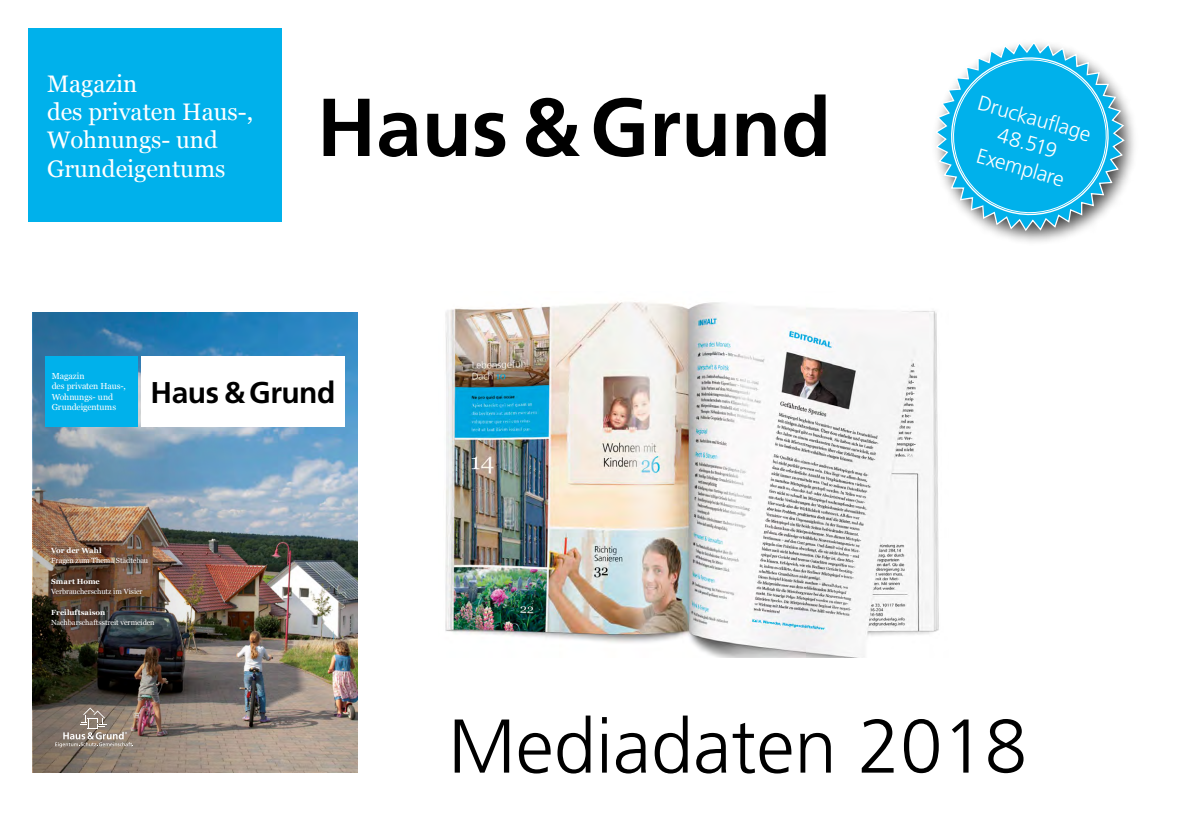
<style>
.page{position:relative;width:1191px;height:840px;background:#fff}
.page>*{position:absolute;margin:0;border:0;box-sizing:border-box;transform-origin:0 0}
.t1{font:700 82px "Frutiger";color:#000}
.t2{font:300 76px "Frutiger";color:#000}
.t3{font:700 30px "Frutiger";letter-spacing:-.015em;color:#000}
.t4{font:23.8px/28.4px "Georgia";color:#fff}
.t5{font:300 21px/25.4px "Frutiger";color:#fff;text-align:center}
.t6{font:8.8px/10.4px "Georgia";letter-spacing:-.015em;color:#fff}
.t7{font:7.4px "Georgia";letter-spacing:-.01em;color:#fff}
.t8{font:700 7.4px "Georgia";color:#fff}
</style>
<div class="page">
<div style="left:930px;top:38px;width:210px;height:210px;background:#000;opacity:.7"></div>
<svg style="left:934px;top:40px;width:191px;height:192px"></svg>
<div style="left:28px;top:28px;width:254px;height:194px;background:#00b1eb"></div>
<img style="left:33px;top:312px;width:325px;height:459px">
<div style="left:142px;top:356px;width:203px;height:70px;background:#fff"></div>
<div style="left:45px;top:356px;width:93px;height:70px;background:#00b1eb"></div>
<svg style="left:55px;top:707px;width:79px;height:39px;background:#96897d"></svg>
<img style="left:45px;top:540px;width:116px;height:91px">
<img style="left:445px;top:302px;width:494px;height:355px">
<h3 class="t4" style="left:47px;top:68px;width:208px">Magazin<br>des privaten Haus-,<br>Wohnungs- und<br>Grundeigentums</h3>
<h1 class="t1" style="left:317px;top:79px;width:516px">Haus &amp; Grund</h1>
<p class="t6" style="left:52px;top:370px;width:76px">Magazin<br>des privaten Haus-,<br>Wohnungs- und<br>Grundeigentums</p>
<h3 class="t3" style="left:150px;top:374px;width:187px">Haus &amp; Grund</h3>
<p class="t8" style="left:51px;top:544px;width:52px">Vor der Wahl</p>
<p class="t7" style="left:51px;top:555px;width:98px">Fragen zum Thema Städtebau</p>
<p class="t8" style="left:51px;top:575px;width:50px">Smart Home</p>
<p class="t7" style="left:51px;top:586px;width:93px">Verbraucherschutz im Visier</p>
<p class="t8" style="left:51px;top:606px;width:56px">Freiluftsaison</p>
<p class="t7" style="left:51px;top:616px;width:105px">Nachbarschaftsstreit vermeiden</p>
<h3 class="t5" style="left:982px;top:90px;width:118px;rotate:16deg">Druckaufl age<br>48.519<br>Exemplare</h3>
<h2 class="t2" style="left:448px;top:703px;width:580px">Mediadaten 2018</h2>
</div>
